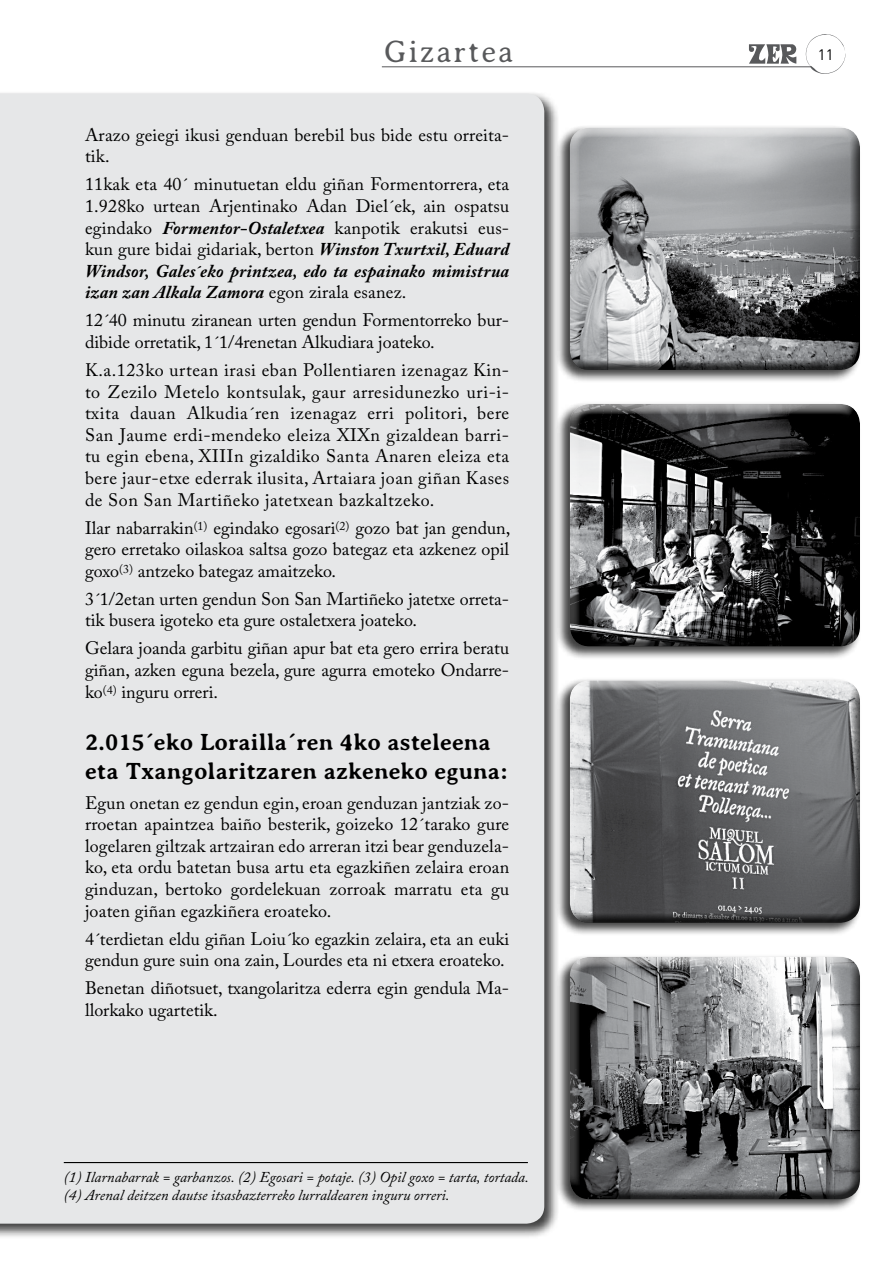
<style>
.page{position:relative;width:893px;height:1263px;background:#fff}
.page>*{position:absolute;margin:0;border:0;box-sizing:border-box;transform-origin:0 0}
.t1{font:300 31.5px "Averia Serif";letter-spacing:.06em;color:#58595b}
.t2{font:700 24px/28.8px "Averia Serif";color:#000}
.t3{font:18px/21.6px "Adobe Caslon Pro";color:#000}
.t4{font:italic 15px/18px "Adobe Caslon Pro";color:#000}
.t5{font:15px "DIN";color:#000}
.s1{font-weight:700;font-style:italic}
</style>
<div class="page">
<hr style="left:382px;top:67px;width:429px;height:1px;background:#58595b">
<svg style="left:806px;top:34px;width:39px;height:40px"></svg>
<svg style="left:749px;top:44px;width:47px;height:20px"></svg>
<div style="left:0;top:91px;width:559px;height:1148px;background:#000;opacity:.75"></div>
<div style="left:0;top:94px;width:544px;height:1130px;background:#e6e7e8"></div>
<div style="left:555px;top:125px;width:307px;height:258px;background:#000;opacity:.75"></div>
<div style="left:568px;top:125px;width:293px;height:233px;background:#fff;opacity:.75"></div>
<div style="left:568px;top:131px;width:293px;height:240px;background:#000;opacity:.75"></div>
<div style="left:555px;top:401px;width:307px;height:259px;background:#000;opacity:.75"></div>
<div style="left:568px;top:401px;width:293px;height:234px;background:#fff;opacity:.75"></div>
<div style="left:568px;top:408px;width:293px;height:239px;background:#000;opacity:.75"></div>
<div style="left:555px;top:677px;width:307px;height:259px;background:#000;opacity:.75"></div>
<div style="left:568px;top:678px;width:293px;height:233px;background:#fff;opacity:.75"></div>
<div style="left:568px;top:684px;width:293px;height:240px;background:#000;opacity:.75"></div>
<div style="left:555px;top:954px;width:307px;height:258px;background:#000;opacity:.75"></div>
<div style="left:568px;top:954px;width:293px;height:233px;background:#fff;opacity:.75"></div>
<div style="left:568px;top:961px;width:293px;height:239px;background:#000;opacity:.75"></div>
<hr style="left:64px;top:1162px;width:464px;height:1px;background:#000">
<h1 class="t1" style="left:384px;top:34px;width:131px">Gizartea</h1>
<p class="t5" style="left:818px;top:45px;width:17px">11</p>
<p class="t3" style="left:85px;top:124px;width:426px">Arazo geiegi ikusi genduan berebil bus bide estu orreita&shy;tik.</p>
<p class="t3" style="left:85px;top:173px;width:426px;text-align:justify">11kak eta 40´ minutuetan eldu giñan Formentorrera, eta 1.928ko urtean Arjentinako Adan Diel´ek, ain ospatsu egindako <span class="s1">Formentor-Ostaletxea</span> kanpotik erakutsi eus&shy;kun gure bidai gidariak, berton <span class="s1">Winston Txurtxil, Eduard Windsor, Gales´eko printzea, edo ta espainako mimistrua izan zan Alkala Zamora</span> egon zirala esanez.</p>
<p class="t3" style="left:85px;top:309px;width:426px">12´40 minutu ziranean urten gendun Formentorreko bur&shy;dibide orretatik, 1´1/4renetan Alkudiara joateko.</p>
<p class="t3" style="left:85px;top:359px;width:426px;text-align:justify">K.a.123ko urtean irasi eban Pollentiaren izenagaz Kin&shy;to Zezilo Metelo kontsulak, gaur arresidunezko uri-i&shy;txita dauan Alkudia´ren izenagaz erri politori, bere San Jaume erdi-mendeko eleiza XIXn gizaldean barri&shy;tu egin ebena, XIIIn gizaldiko Santa Anaren eleiza eta bere jaur-etxe ederrak ilusita, Artaiara joan giñan Kases de Son San Martiñeko jatetxean bazkaltzeko.</p>
<p class="t3" style="left:85px;top:516px;width:427px;text-align:justify">Ilar nabarrakin<sup>(1)</sup> egindako egosari<sup>(2)</sup> gozo bat jan gendun, gero erretako oilaskoa saltsa gozo bategaz eta azkenez opil goxo<sup>(3)</sup> antzeko bategaz amaitzeko.</p>
<p class="t3" style="left:85px;top:588px;width:426px">3´1/2etan urten gendun Son San Martiñeko jatetxe orreta&shy;tik busera igoteko eta gure ostaletxera joateko.</p>
<p class="t3" style="left:85px;top:637px;width:426px;text-align:justify">Gelara joanda garbitu giñan apur bat eta gero errira beratu giñan, azken eguna bezela, gure agurra emoteko Ondarre&shy;ko<sup>(4)</sup> inguru orreri.</p>
<h2 class="t2" style="left:85px;top:727px;width:424px">2.015´eko Lorailla´ren 4ko asteleena eta Txangolaritzaren azkeneko eguna:</h2>
<p class="t3" style="left:85px;top:792px;width:426px;text-align:justify">Egun onetan ez gendun egin, eroan genduzan jantziak zo&shy;rroetan apaintzea baiño besterik, goizeko 12´tarako gure logelaren giltzak artzairan edo arreran itzi bear genduzela&shy;ko, eta ordu batetan busa artu eta egazkiñen zelaira eroan ginduzan, bertoko gordelekuan zorroak marratu eta gu joaten giñan egazkiñera eroateko.</p>
<p class="t3" style="left:85px;top:928px;width:426px">4´terdietan eldu giñan Loiu´ko egazkin zelaira, eta an euki gendun gure suin ona zain, Lourdes eta ni etxera eroateko.</p>
<p class="t3" style="left:85px;top:977px;width:426px">Benetan diñotsuet, txangolaritza ederra egin gendula Ma&shy;llorkako ugartetik.</p>
<p class="t4" style="left:64px;top:1168px;width:467px">(1) Ilarnabarrak = garbanzos. (2) Egosari = potaje. (3) Opil goxo = tarta, tortada. (4) Arenal deitzen dautse itsasbazterreko lurraldearen inguru orreri.</p>
</div>
